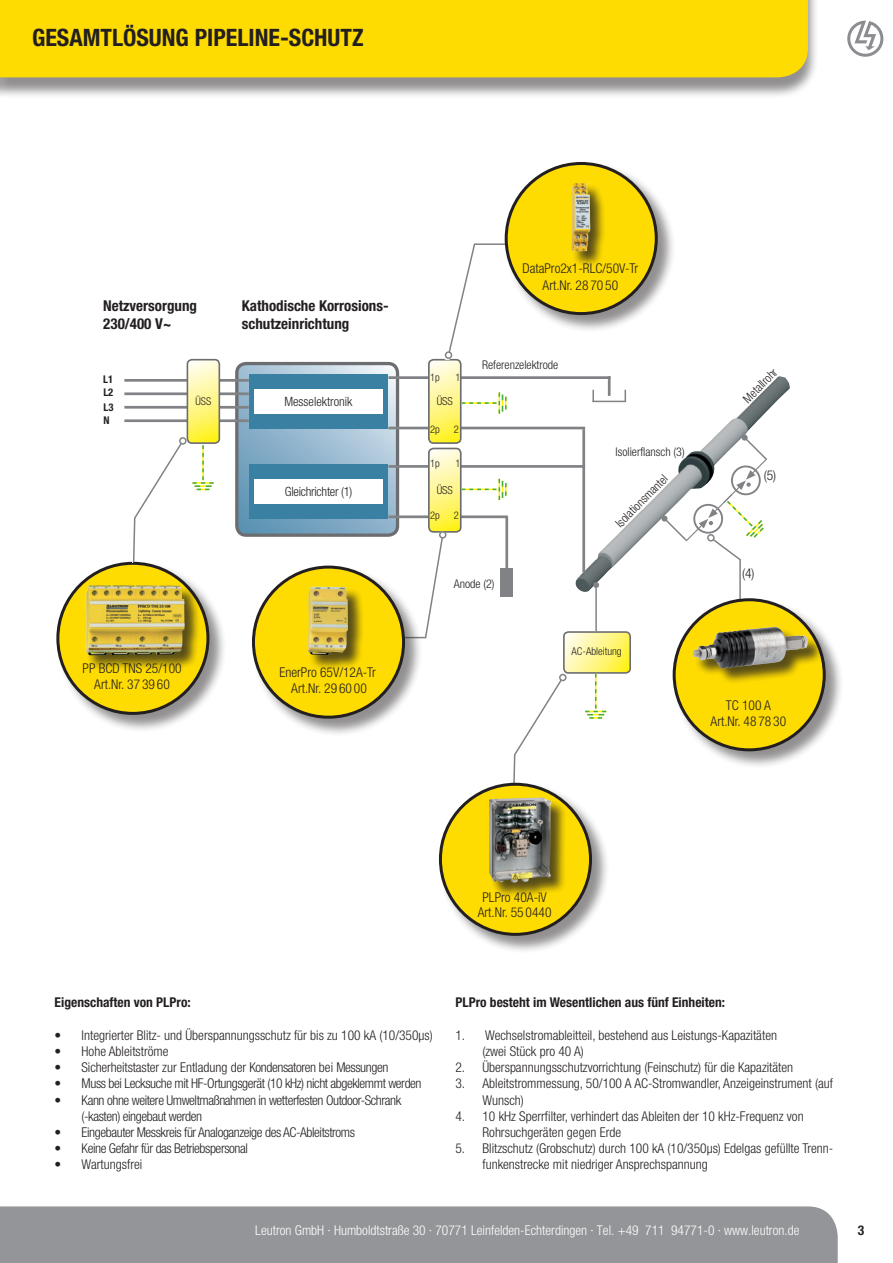
<style>
.page{position:relative;width:893px;height:1263px;background:#fff}
.page>*{position:absolute;margin:0;border:0;box-sizing:border-box;transform-origin:0 0}
.t1{font:700 condensed 24px "Helvetica Neue LT Std";color:#231f20}
.t2{font:700 condensed 15px/18px "Helvetica Neue LT Std";color:#231f20}
.t3{font:300 condensed 13.5px/16.2px "Helvetica Neue LT Std";color:#231f20;text-align:center}
.t4{font:300 condensed 13.5px/16.2px "Helvetica Neue LT Std";letter-spacing:-.03em;color:#231f20}
.t5{font:300 condensed 13.5px "Helvetica Neue LT Std";color:#fff}
.t6{font:700 condensed 13.5px "Helvetica Neue LT Std";color:#231f20}
.t7{font:300 condensed 12.75px "Helvetica Neue LT Std";letter-spacing:-.02em;color:#231f20}
.t8{font:300 condensed 12.75px "Helvetica Neue LT Std";color:#231f20}
.t9{font:300 condensed 12px "Helvetica Neue LT Std";color:#231f20}
.t10{font:300 condensed 11.1px "Helvetica Neue LT Std";color:#231f20}
.t11{font:300 condensed 10.8px "Helvetica Neue LT Std";color:#231f20}
.t12{font:700 condensed 10.65px/14px "Helvetica Neue LT Std";color:#231f20;text-align:justify}
.t13{font:300 condensed 10.5px "Helvetica Neue LT Std";color:#231f20}
</style>
<div class="page">
<div style="left:0;top:1206px;width:838px;height:57px;background:#939598"></div>
<svg style="left:847px;top:21px;width:36px;height:36px"></svg>
<div style="left:0;top:0;width:819px;height:99px;background:#231f20;opacity:.5"></div>
<div style="left:0;top:0;width:808px;height:77px;background:#ffdc01"></div>
<svg style="left:239px;top:366px;width:156px;height:167px;background:#97b9cf"></svg>
<div style="left:235px;top:362px;width:164px;height:175px;border:3px solid #6c6d70;border-radius:9px"></div>
<div style="left:249px;top:374px;width:139px;height:55px;background:#3980a3"></div>
<div style="left:254px;top:390px;width:129px;height:24px;background:#fff"></div>
<hr style="left:388px;top:515px;width:120px;height:3px;background:#808285">
<div style="left:249px;top:464px;width:139px;height:55px;background:#3980a3"></div>
<div style="left:254px;top:479px;width:129px;height:24px;background:#fff"></div>
<img style="left:574px;top:376px;width:216px;height:216px">
<hr style="left:124px;top:379px;width:125px;height:3px;background:#808285">
<hr style="left:124px;top:392px;width:125px;height:3px;background:#808285">
<hr style="left:124px;top:406px;width:125px;height:3px;background:#808285">
<hr style="left:388px;top:427px;width:197px;height:2px;background:#808285">
<hr style="left:388px;top:376px;width:223px;height:3px;background:#808285">
<hr style="left:608px;top:376px;width:3px;height:20px;background:#808285">
<hr style="left:592px;top:401px;width:34px;height:1px;background:#808285">
<svg style="left:592px;top:390px;width:2px;height:12px"></svg>
<hr style="left:124px;top:419px;width:125px;height:3px;background:#808285">
<div style="left:56px;top:562px;width:172px;height:171px;background:#231f20;opacity:.5"></div>
<div style="left:58px;top:563px;width:150px;height:150px;background:#ffdc01;border-radius:50%"></div>
<div style="left:56px;top:562px;width:153px;height:153px;border:3px solid #231f20;border-radius:50%"></div>
<div style="left:86px;top:586px;width:115px;height:86px;background:#231f20;opacity:.75"></div>
<img style="left:86px;top:585px;width:99px;height:70px">
<svg style="left:448px;top:243px;width:57px;height:110px"></svg>
<div style="left:445px;top:351px;width:7px;height:8px;border:2px solid #808285;border-radius:50%"></div>
<div style="left:505px;top:162px;width:171px;height:171px;background:#231f20;opacity:.5"></div>
<div style="left:506px;top:163px;width:150px;height:151px;background:#ffdc01;border-radius:50%"></div>
<div style="left:505px;top:162px;width:153px;height:153px;border:3px solid #231f20;border-radius:50%"></div>
<div style="left:571px;top:183px;width:36px;height:85px;background:#231f20;opacity:.75"></div>
<img style="left:571px;top:183px;width:19px;height:68px">
<div style="left:187px;top:359px;width:33px;height:85px;border:2px solid #6c6d70;border-radius:5px"></div>
<hr style="left:388px;top:465px;width:197px;height:3px;background:#808285">
<hr style="left:582px;top:429px;width:3px;height:143px;background:#808285">
<hr style="left:505px;top:517px;width:3px;height:79px;background:#808285">
<div style="left:501px;top:568px;width:12px;height:28px;background:#808285"></div>
<svg style="left:404px;top:360px;width:102px;height:279px"></svg>
<div style="left:439px;top:531px;width:7px;height:8px;border:2px solid #808285;border-radius:50%"></div>
<div style="left:252px;top:566px;width:171px;height:171px;background:#231f20;opacity:.5"></div>
<div style="left:253px;top:567px;width:151px;height:150px;background:#ffdc01;border-radius:50%"></div>
<div style="left:252px;top:566px;width:153px;height:153px;border:3px solid #231f20;border-radius:50%"></div>
<div style="left:309px;top:587px;width:55px;height:84px;background:#231f20;opacity:.75"></div>
<img style="left:308px;top:587px;width:40px;height:68px">
<div style="left:673px;top:598px;width:171px;height:171px;background:#231f20;opacity:.5"></div>
<div style="left:674px;top:600px;width:150px;height:150px;background:#ffdc01;border-radius:50%"></div>
<div style="left:694px;top:627px;width:130px;height:57px;background:#231f20;opacity:.75"></div>
<img style="left:693px;top:627px;width:115px;height:41px">
<div style="left:563px;top:631px;width:68px;height:43px;border:2px solid #6c6d70;border-radius:5px"></div>
<hr style="left:595px;top:585px;width:2px;height:46px;background:#808285">
<svg style="left:593px;top:582px;width:6px;height:6px"></svg>
<svg style="left:132px;top:360px;width:87px;height:203px"></svg>
<div style="left:179px;top:437px;width:8px;height:8px;border:2px solid #808285;border-radius:50%"></div>
<svg style="left:512px;top:632px;width:118px;height:151px"></svg>
<div style="left:559px;top:674px;width:8px;height:7px;border:2px solid #808285;border-radius:50%"></div>
<div style="left:439px;top:783px;width:171px;height:171px;background:#231f20;opacity:.5"></div>
<div style="left:440px;top:784px;width:150px;height:150px;background:#ffdc01;border-radius:50%"></div>
<div style="left:439px;top:783px;width:153px;height:153px;border:3px solid #231f20;border-radius:50%"></div>
<div style="left:489px;top:798px;width:78px;height:101px;background:#231f20;opacity:.75"></div>
<img style="left:489px;top:797px;width:62px;height:85px">
<svg style="left:661px;top:434px;width:118px;height:219px"></svg>
<h1 class="t1" style="left:32px;top:23px;width:333px">Gesamtlösung Pipeline-Schutz</h1>
<p class="t3" style="left:522px;top:260px;width:117px">DataPro2x1-RLC/50V-Tr<br>Art.Nr. 28 70 50</p>
<p class="t2" style="left:103px;top:297px;width:95px">Netzversorgung<br>230/400 V~</p>
<p class="t2" style="left:242px;top:297px;width:148px">Kathodische Korrosions&shy;schutzeinrichtung</p>
<p class="t12" style="left:103px;top:372px;width:12px">L1<br>L2<br>L3<br>N</p>
<p class="t11" style="left:196px;top:395px;width:17px">ÜSS</p>
<p class="t8" style="left:284px;top:395px;width:70px">Messelektronik</p>
<p class="t13" style="left:430px;top:371px;width:11px">1p</p>
<p class="t13" style="left:455px;top:371px;width:7px">1</p>
<p class="t10" style="left:437px;top:395px;width:18px">ÜSS</p>
<p class="t13" style="left:430px;top:423px;width:11px">2p</p>
<p class="t13" style="left:454px;top:423px;width:7px">2</p>
<p class="t9" style="left:482px;top:358px;width:78px">Referenzelektrode</p>
<p class="t9" style="left:740px;top:396px;width:44px;rotate:-45deg">Metallrohr</p>
<p class="t7" style="left:285px;top:484px;width:69px">Gleichrichter (1)</p>
<p class="t13" style="left:430px;top:457px;width:11px">1p</p>
<p class="t13" style="left:455px;top:457px;width:7px">1</p>
<p class="t10" style="left:437px;top:484px;width:18px">ÜSS</p>
<p class="t13" style="left:430px;top:509px;width:11px">2p</p>
<p class="t13" style="left:454px;top:509px;width:7px">2</p>
<p class="t9" style="left:615px;top:445px;width:71px">Isolierflansch (3)</p>
<p class="t9" style="left:613px;top:520px;width:70px;rotate:-45deg">Isolationsmantel</p>
<p class="t3" style="left:764px;top:467px;width:14px">(5)</p>
<p class="t9" style="left:454px;top:576px;width:42px">Anode (2)</p>
<p class="t3" style="left:742px;top:565px;width:14px">(4)</p>
<p class="t11" style="left:571px;top:645px;width:52px">AC-Ableitung</p>
<p class="t3" style="left:83px;top:660px;width:101px">PP BCD TNS 25/100<br>Art.Nr. 37 39 60</p>
<p class="t3" style="left:279px;top:664px;width:98px">EnerPro 65V/12A-Tr<br>Art.Nr. 29 60 00</p>
<p class="t3" style="left:711px;top:697px;width:77px">TC 100 A<br>Art.Nr. 48 78 30</p>
<p class="t3" style="left:478px;top:889px;width:75px;line-height:15px">PLPro 40A-iV<br>Art.Nr. 55 0440</p>
<p class="t6" style="left:55px;top:994px;width:138px">Eigenschaften von PLPro:</p>
<p class="t3" style="left:55px;top:1027px;width:380px">• Integrierter Blitz- und Überspannungsschutz für bis zu 100 kA (10/350µs)</p>
<p class="t3" style="left:55px;top:1043px;width:115px">• Hohe Ableitströme</p>
<p class="t3" style="left:55px;top:1059px;width:335px">• Sicherheitstaster zur Entladung der Kondensatoren bei Messungen</p>
<p class="t4" style="left:55px;top:1075px;width:368px">• Muss bei Lecksuche mit HF-Ortungsgerät (10 kHz) nicht abgeklemmt werden</p>
<p class="t4" style="left:82px;top:1091px;width:321px;text-indent:-27px">• Kann ohne weitere Umweltmaßnahmen in wetterfesten Outdoor-Schrank (-kasten) eingebaut werden</p>
<p class="t4" style="left:55px;top:1124px;width:302px">• Eingebauter Messkreis für Analoganzeige des AC-Ableitstroms</p>
<p class="t4" style="left:55px;top:1140px;width:195px">• Keine Gefahr für das Betriebspersonal</p>
<p class="t3" style="left:55px;top:1156px;width:89px">• Wartungsfrei</p>
<p class="t6" style="left:455px;top:994px;width:271px">PLPro besteht im Wesentlichen aus fünf Einheiten:</p>
<p class="t3" style="left:482px;top:1027px;width:296px;text-align:left;text-indent:-27px">1. Wechselstromableitteil, bestehend aus Leistungs-Kapazitäten (zwei Stück pro 40 A)</p>
<p class="t3" style="left:455px;top:1059px;width:339px">2. Überspannungsschutzvorrichtung (Feinschutz) für die Kapazitäten</p>
<p class="t3" style="left:482px;top:1075px;width:352px;text-align:left;text-indent:-27px">3. Ableitstrommessung, 50/100 A AC-Stromwandler, Anzeigeinstrument (auf<br>Wunsch)</p>
<p class="t3" style="left:482px;top:1108px;width:323px;text-align:left;text-indent:-27px">4. 10 kHz Sperrfilter, verhindert das Ableiten der 10 kHz-Frequenz von<br>Rohrsuchgeräten gegen Erde</p>
<p class="t3" style="left:482px;top:1140px;width:352px;text-align:left;text-indent:-27px">5. Blitzschutz (Grobschutz) durch 100 kA (10/350µs) Edelgas gefüllte Trenn&shy;funkenstrecke mit niedriger Ansprechspannung</p>
<p class="t5" style="left:255px;top:1223px;width:546px">Leutron GmbH · Humboldtstraße 30 · 70771 Leinfelden-Echterdingen · Tel. +49 711 94771-0 · www.leutron.de</p>
<p class="t6" style="left:858px;top:1222px;width:8px">3</p>
</div>
